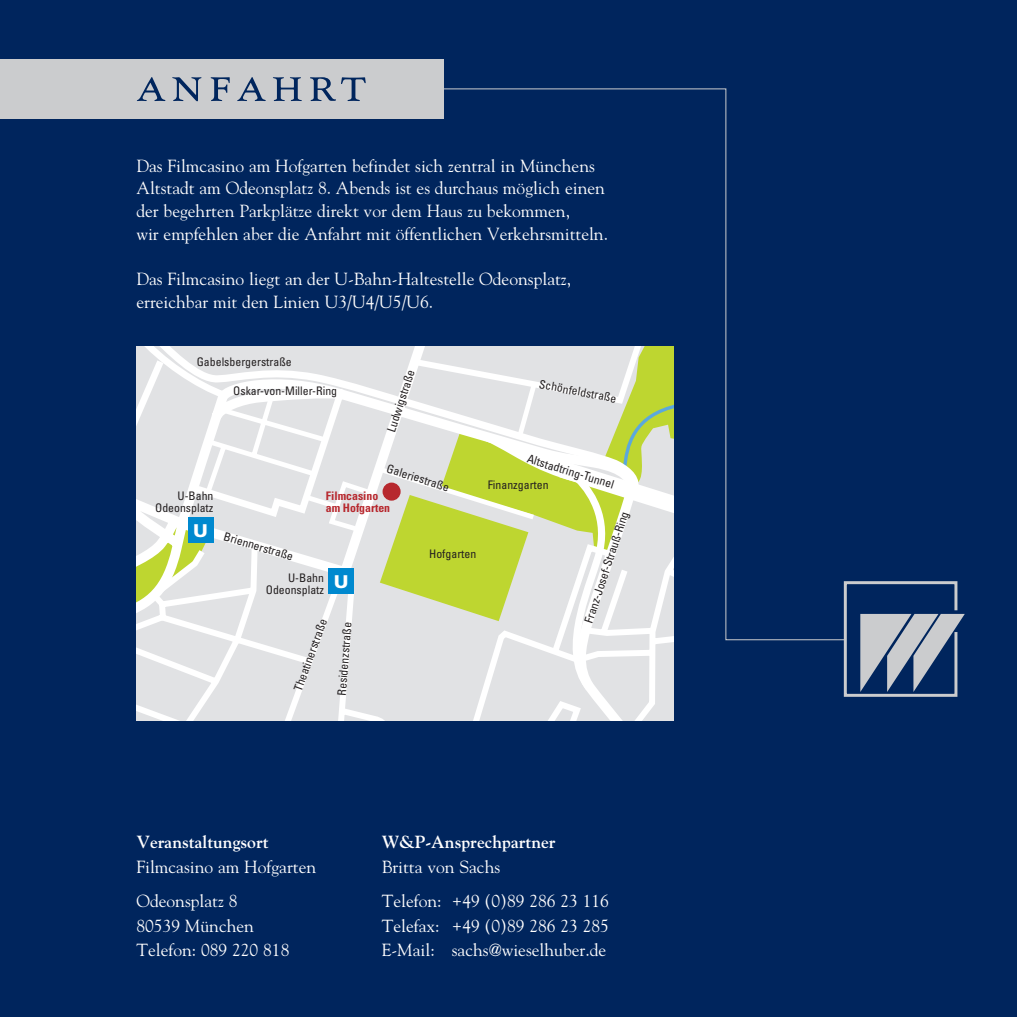
<style>
.page{position:relative;width:1017px;height:1017px;background:#00255d}
.page>*{position:absolute;margin:0;border:0;box-sizing:border-box;transform-origin:0 0}
.t1{font:52.5px "Goudy SC";letter-spacing:.1em;color:#00255d}
.t2{font:900 17.68px "Univers";color:#fff}
.t3{font:17.5px/22.8px "Goudy";color:#fff}
.t4{font:700 17.5px "Goudy";color:#fff}
.t5{font:condensed 11.72px/11.7px "Univers";color:#231f20;text-align:right}
.t6{font:700 condensed 11.72px/11.7px "Univers";color:#b7282e}
.s1{font-weight:900;font-stretch:normal;font-size:17.68px;color:#fff}
</style>
<div class="page">
<svg style="left:843px;top:581px;width:122px;height:116px"></svg>
<div style="left:0;top:60px;width:444px;height:59px;background:#cbccce"></div>
<svg style="left:432px;top:88px;width:414px;height:553px"></svg>
<svg style="left:136px;top:347px;width:538px;height:374px"></svg>
<svg style="left:380px;top:347px;width:294px;height:274px"></svg>
<div style="left:188px;top:518px;width:25px;height:25px;background:#0089cf"></div>
<div style="left:329px;top:569px;width:25px;height:25px;background:#0089cf"></div>
<div style="left:383px;top:483px;width:18px;height:18px;background:#b7282e;border-radius:50%"></div>
<h1 class="t1" style="left:137px;top:52px;width:231px">anfahrt</h1>
<p class="t3" style="left:136px;top:154px;width:473px">Das Filmcasino am Hofgarten befindet sich zentral in Münchens Altstadt am Odeonsplatz 8. Abends ist es durchaus möglich einen der begehrten Parkplätze direkt vor dem Haus zu bekommen,<br>wir empfehlen aber die Anfahrt mit öffentlichen Verkehrsmitteln.</p>
<p class="t3" style="left:136px;top:267px;width:436px">Das Filmcasino liegt an der U-Bahn-Haltestelle Odeonsplatz, erreichbar mit den Linien U3/U4/U5/U6.</p>
<p class="t5" style="left:197px;top:356px;width:97px">Gabelsbergerstraße</p>
<p class="t5" style="left:233px;top:385px;width:105px">Oskar-von-Miller-Ring</p>
<p class="t5" style="left:385px;top:430px;width:66px;rotate:-72deg">Ludwigstraße</p>
<p class="t5" style="left:540px;top:378px;width:80px;rotate:11deg">Schönfeldstraße</p>
<p class="t5" style="left:529px;top:452px;width:92px;rotate:17deg">Altstadtring-Tunnel</p>
<p class="t5" style="left:389px;top:462px;width:66px;rotate:17deg">Galeriestraße</p>
<p class="t5" style="left:488px;top:479px;width:62px">Finanzgarten</p>
<p class="t6" style="left:326px;top:490px;width:66px">Filmcasino am Hofgarten</p>
<p class="t5" style="left:155px;top:490px;width:60px">U-Bahn<br>Odeonsplatz</p>
<p class="t2" style="left:193px;top:520px;width:16px">U</p>
<p class="t5" style="left:583px;top:621px;width:118px;rotate:-72deg">Franz-Josef-Strauß-Ring</p>
<p class="t5" style="left:226px;top:530px;width:74px;rotate:16deg">Briennerstraße</p>
<p class="t5" style="left:429px;top:548px;width:49px">Hofgarten</p>
<p class="t5" style="left:288px;top:572px;width:62px">U-Bahn <span class="s1">U</span></p>
<p class="t5" style="left:292px;top:688px;width:78px;rotate:-70deg">Theatinerstraße</p>
<p class="t5" style="left:336px;top:695px;width:75px;rotate:-86deg">Residenzstraße</p>
<p class="t5" style="left:266px;top:584px;width:60px">Odeonsplatz</p>
<p class="t4" style="left:136px;top:831px;width:134px">Veranstaltungsort</p>
<p class="t3" style="left:136px;top:849px;width:181px;line-height:34.5px">Filmcasino am Hofgarten<br>Odeonsplatz 8</p>
<p class="t3" style="left:136px;top:913px;width:154px;line-height:24.5px">80539 München<br>Telefon: 089 220 818</p>
<p class="t4" style="left:382px;top:831px;width:176px">W&amp;P-Ansprechpartner</p>
<p class="t3" style="left:382px;top:849px;width:229px;line-height:34.5px">Britta von Sachs<br>Telefon: +49 (0)89 286 23 116</p>
<p class="t3" style="left:382px;top:913px;width:229px;line-height:24.5px">Telefax: +49 (0)89 286 23 285<br>E-Mail: sachs@wieselhuber.de</p>
</div>
